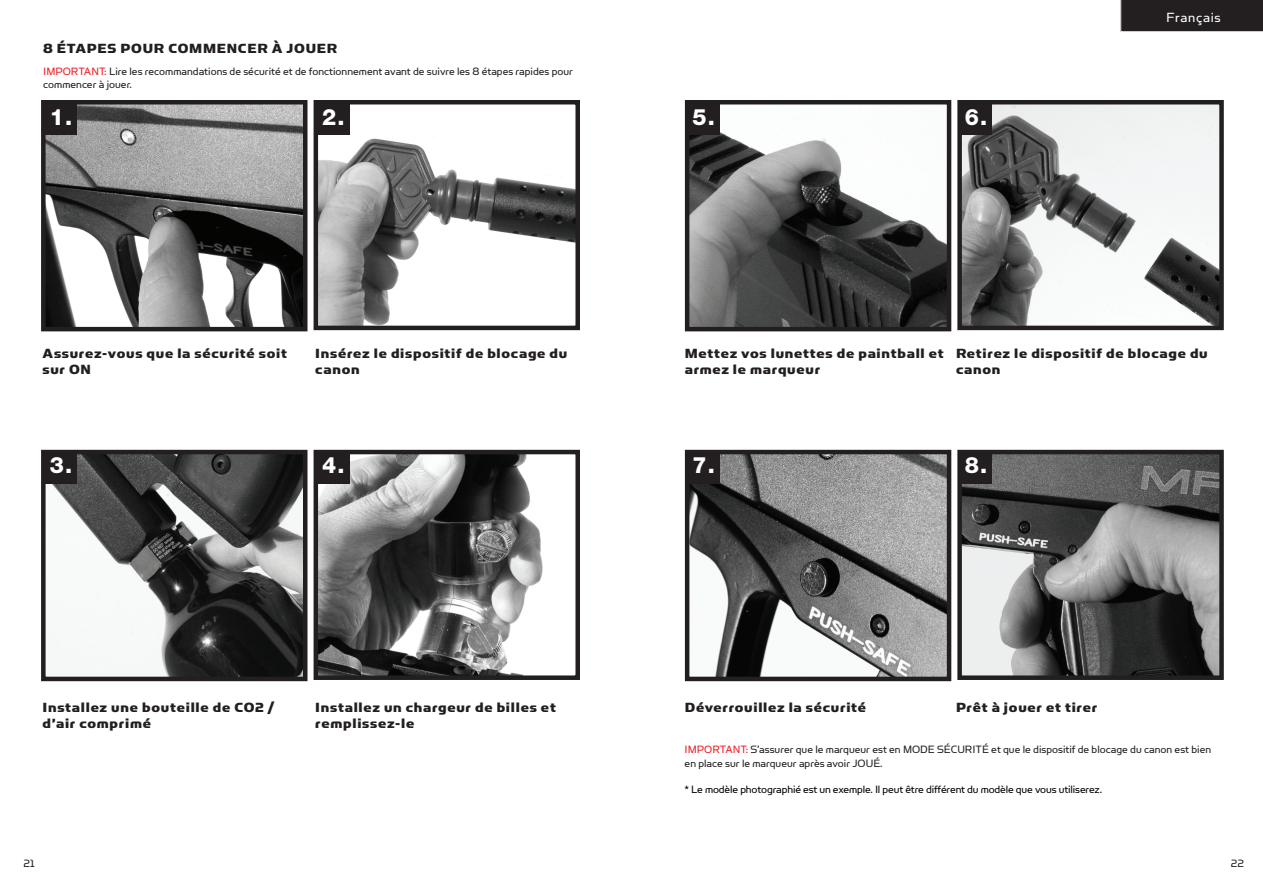
<style>
.page{position:relative;width:1263px;height:893px;background:#fff}
.page>*{position:absolute;margin:0;border:0;box-sizing:border-box;transform-origin:0 0}
.t1{font:800 22.5px "Helvetica Neue";color:#fff}
.t2{font:15px/15.8px "Simian Display Chimpanzee";letter-spacing:.05em;color:#231f20}
.t3{font:15px "Simian Text Orangutan";letter-spacing:.05em;color:#fff}
.t4{font:12px/13.5px "Simian Display Orangutan";color:#231f20}
.t5{font:12px "Simian Display Orangutan";letter-spacing:-.01em;color:#040503}
.s1{color:#ee1d23}
</style>
<div class="page">
<img style="left:690px;top:455px;width:256px;height:221px">
<div style="left:685px;top:450px;width:266px;height:231px;border:4px solid #231f20"></div>
<img style="left:962px;top:455px;width:257px;height:220px">
<div style="left:957px;top:450px;width:267px;height:230px;border:4px solid #231f20"></div>
<img style="left:690px;top:132px;width:256px;height:194px">
<div style="left:685px;top:100px;width:266px;height:231px;border:4px solid #231f20"></div>
<img style="left:962px;top:105px;width:257px;height:220px">
<div style="left:957px;top:100px;width:267px;height:230px;border:4px solid #231f20"></div>
<img style="left:46px;top:455px;width:256px;height:221px">
<div style="left:41px;top:450px;width:266px;height:231px;border:4px solid #231f20"></div>
<img style="left:319px;top:455px;width:224px;height:220px">
<div style="left:314px;top:450px;width:266px;height:230px;border:4px solid #231f20"></div>
<img style="left:46px;top:105px;width:256px;height:221px">
<div style="left:41px;top:100px;width:266px;height:231px;border:4px solid #231f20"></div>
<img style="left:319px;top:105px;width:256px;height:220px">
<div style="left:314px;top:100px;width:266px;height:230px;border:4px solid #231f20"></div>
<div style="left:44px;top:102px;width:33px;height:33px;background:#231f20"></div>
<div style="left:316px;top:102px;width:33px;height:33px;background:#231f20"></div>
<div style="left:44px;top:451px;width:33px;height:32px;background:#231f20"></div>
<div style="left:316px;top:451px;width:33px;height:32px;background:#231f20"></div>
<div style="left:686px;top:102px;width:34px;height:33px;background:#231f20"></div>
<div style="left:958px;top:102px;width:34px;height:33px;background:#231f20"></div>
<div style="left:686px;top:451px;width:34px;height:32px;background:#231f20"></div>
<div style="left:958px;top:451px;width:34px;height:32px;background:#231f20"></div>
<div style="left:1120px;top:0;width:143px;height:32px;background:#231f20"></div>
<p class="t3" style="left:1166px;top:9px;width:56px">Français</p>
<p class="t2" style="left:43px;top:40px;width:295px">8 ÉTAPES POUR COMMENCER À JOUER</p>
<p class="t4" style="left:43px;top:64px;width:531px"><span class="s1">IMPORTANT:</span> Lire les recommandations de sécurité et de fonctionnement avant de suivre les 8 étapes rapides pour commencer à jouer.</p>
<h1 class="t1" style="left:50px;top:103px;width:24px">1.</h1>
<h1 class="t1" style="left:322px;top:103px;width:24px">2.</h1>
<h1 class="t1" style="left:692px;top:103px;width:24px">5.</h1>
<h1 class="t1" style="left:965px;top:103px;width:24px">6.</h1>
<p class="t2" style="left:43px;top:346px;width:246px">Assurez-vous que la sécurité soit sur ON</p>
<p class="t2" style="left:315px;top:346px;width:253px">Insérez le dispositif de blocage du canon</p>
<p class="t2" style="left:685px;top:346px;width:260px">Mettez vos lunettes de paintball et armez le marqueur</p>
<p class="t2" style="left:956px;top:346px;width:253px">Retirez le dispositif de blocage du canon</p>
<h1 class="t1" style="left:50px;top:452px;width:24px">3.</h1>
<h1 class="t1" style="left:322px;top:452px;width:24px">4.</h1>
<h1 class="t1" style="left:692px;top:452px;width:24px">7.</h1>
<h1 class="t1" style="left:965px;top:452px;width:24px">8.</h1>
<p class="t2" style="left:43px;top:700px;width:233px">Installez une bouteille de CO2 / d’air comprimé</p>
<p class="t2" style="left:315px;top:700px;width:242px">Installez un chargeur de billes et remplissez-le</p>
<p class="t2" style="left:685px;top:700px;width:183px">Déverrouillez la sécurité</p>
<p class="t2" style="left:956px;top:700px;width:143px">Prêt à jouer et tirer</p>
<p class="t4" style="left:685px;top:743px;width:528px"><span class="s1">IMPORTANT:</span> S’assurer que le marqueur est en MODE SÉCURITÉ et que le dispositif de blocage du canon est bien en place sur le marqueur après avoir JOUÉ.</p>
<p class="t5" style="left:685px;top:783px;width:419px">* Le modèle photographié est un exemple. Il peut être différent du modèle que vous utiliserez.</p>
<p class="t4" style="left:24px;top:857px;width:13px">21</p>
<p class="t4" style="left:1231px;top:857px;width:15px">22</p>
</div>
